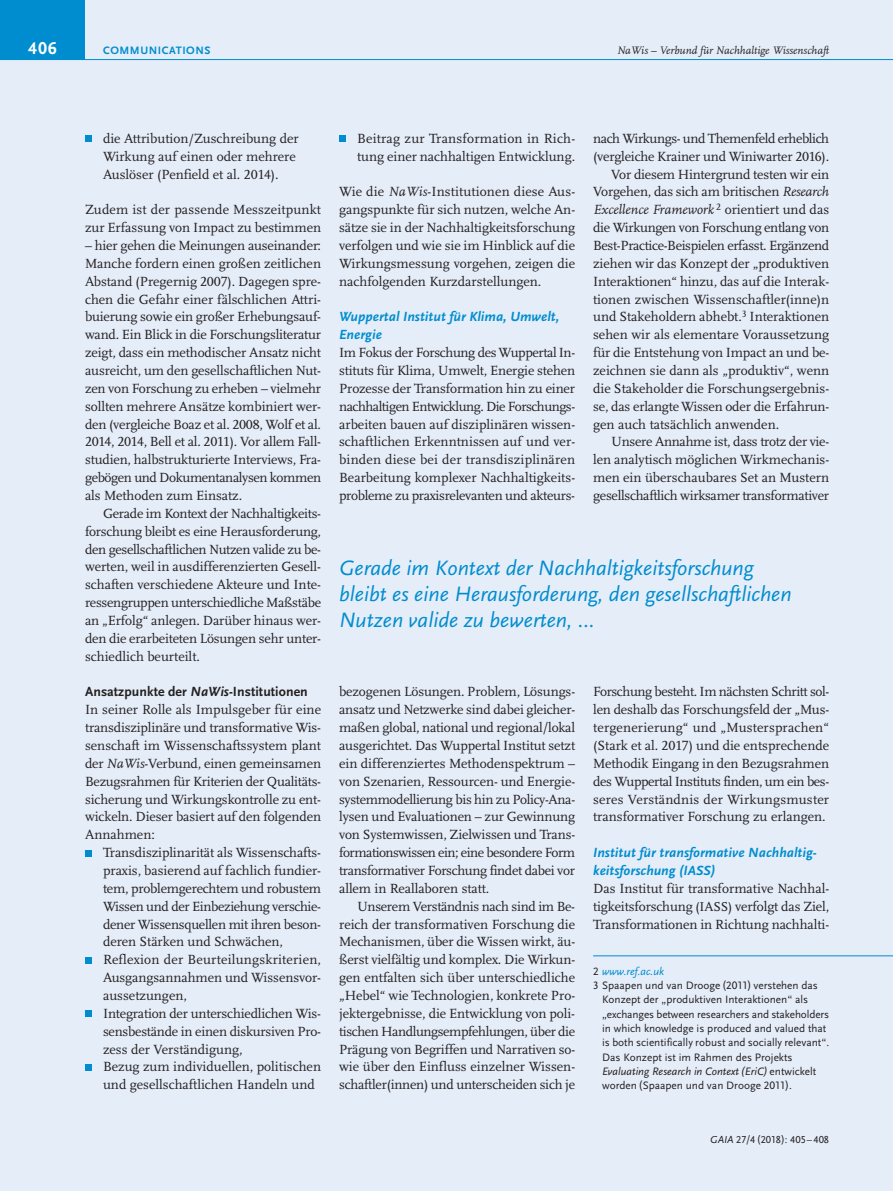
<style>
.page{position:relative;width:893px;height:1191px;background:#e5edf8}
.page>*{position:absolute;margin:0;border:0;box-sizing:border-box;transform-origin:0 0}
.t1{font:italic 21.75px/26.2px "Scala Sans LF";color:#008dcf}
.t2{font:700 17.85px "Scala Sans LF";color:#fff}
.t3{font:13.8px/17.9px "Scala LF";letter-spacing:-.005em;color:#231f20;text-align:justify}
.t4{font:italic 700 13.8px/17.9px "Scala Sans LF";letter-spacing:.005em;color:#008dcf}
.t5{font:13.8px "Scala LF";letter-spacing:-.025em;color:#231f20}
.t6{font:italic 13.8px "Scala LF";color:#231f20}
.t7{font:13.8px "Scala LF";letter-spacing:-.03em;color:#231f20}
.t8{font:700 13.8px "Scala Sans LF";letter-spacing:.005em;color:#231f20}
.t9{font:11.25px "Scala Sans LF";color:#231f20}
.t10{font:italic 11.25px "Scala Sans LF";color:#231f20}
.t11{font:italic 11.25px "Scala LF";color:#231f20}
.t12{font:700 11.25px "Scala Sans LF";letter-spacing:.05em;color:#008dcf}
.t13{font:italic 11.25px "Scala Sans LF";color:#008dcf}
.t14{font:10.5px "Scala Sans LF";color:#231f20}
.s1{font-style:italic}
.s2{font-style:normal}
.s3{font-size:13.5px}
.s4{font-style:normal;color:#231f20}
</style>
<div class="page">
<div style="left:0;top:0;width:85px;height:60px;background:#008dcf"></div>
<hr style="left:0;top:59px;width:893px;height:1px;background:#008dcf">
<svg style="left:339px;top:136px;width:6px;height:6px"></svg>
<svg style="left:85px;top:850px;width:6px;height:6px"></svg>
<svg style="left:85px;top:136px;width:6px;height:6px"></svg>
<svg style="left:85px;top:957px;width:6px;height:6px"></svg>
<div style="left:85px;top:1010px;width:6px;height:7px;background:#008dcf"></div>
<svg style="left:85px;top:1064px;width:6px;height:6px"></svg>
<hr style="left:593px;top:955px;width:300px;height:1px;background:#008dcf">
<p class="t2" style="left:28px;top:41px;width:30px">406</p>
<p class="t12" style="left:103px;top:45px;width:109px">COMMUNICATIONS</p>
<p class="t11" style="left:617px;top:45px;width:214px">NaWis – Verbund für Nachhaltige Wissenschaft</p>
<p class="t3" style="left:103px;top:131px;width:197px;text-align:left">die Attribution/Zuschreibung der<br>Wirkung auf einen oder mehrere<br>Auslöser (Penfield et al. 2014).</p>
<p class="t3" style="left:85px;top:202px;width:238px">Zudem ist der passende Messzeitpunkt zur Erfassung von Impact zu bestimmen</p>
<p class="t3" style="left:85px;top:238px;width:238px">– hier gehen die Meinungen auseinander:<br>Manche fordern einen großen zeitlichen Abstand (Pregernig 2007). Dagegen spre&shy;chen die Gefahr einer fälschlichen Attri&shy;buierung sowie ein großer Erhebungsauf&shy;wand. Ein Blick in die Forschungsliteratur zeigt, dass ein methodischer Ansatz nicht ausreicht, um den gesellschaftlichen Nut&shy;zen von Forschung zu erheben – vielmehr sollten mehrere Ansätze kombiniert wer&shy;den (vergleiche Boaz et al. 2008, Wolf et al.<br>2014, 2014, Bell et al. 2011). Vor allem Fall&shy;studien, halbstrukturierte Interviews, Fra - ge bögen und Dokumentanalysen kommen als Methoden zum Einsatz.</p>
<p class="t3" style="left:85px;top:505px;width:238px;text-indent:18px">Gerade im Kontext der Nachhaltigkeits&shy;forschung bleibt es eine Herausforderung, den gesellschaftlichen Nutzen valide zu be&shy;werten, weil in ausdifferenzierten Gesell&shy;schaften verschiedene Akteure und Inte - ressengruppen unterschiedliche Maßstäbe an „Erfolg“ anlegen. Darüber hinaus wer&shy;den die erarbeiteten Lösungen sehr unter&shy;schiedlich beurteilt.</p>
<p class="t8" style="left:85px;top:686px;width:224px">Ansatzpunkte der <span class="s1">NaWis</span>-Institutionen</p>
<p class="t3" style="left:85px;top:702px;width:238px">In seiner Rolle als Impulsgeber für eine transdisziplinäre und transformative Wis&shy;senschaft im Wissenschaftssystem plant der <span class="s1">NaWis</span>-Verbund, einen gemeinsamen Bezugsrahmen für Kriterien der Qualitäts&shy;sicherung und Wirkungskontrolle zu ent&shy;wickeln. Dieser basiert auf den folgenden Annahmen:</p>
<p class="t3" style="left:103px;top:845px;width:220px;text-align:left">Transdisziplinarität als Wissenschafts&shy;praxis, basierend auf fachlich fundier&shy;tem, problemgerechtem und robustem Wissen und der Einbeziehung verschie&shy;dener Wissensquellen mit ihren beson - deren Stärken und Schwächen, Reflexion der Beurteilungskriterien, Ausgangsannahmen und Wissensvor&shy;aussetzungen,<br>Integration der unterschiedlichen Wis&shy;sensbestände in einen diskursiven Pro&shy;zess der Verständigung,<br>Bezug zum individuellen, politischen und gesellschaftlichen Handeln und</p>
<p class="t3" style="left:357px;top:131px;width:220px">Beitrag zur Transformation in Rich&shy;tung einer nachhaltigen Entwicklung.</p>
<p class="t3" style="left:339px;top:184px;width:238px">Wie die <span class="s1">NaWis</span>-Institutionen diese Aus&shy;gangspunkte für sich nutzen, welche An&shy;sätze sie in der Nachhaltigkeitsforschung verfolgen und wie sie im Hinblick auf die Wirkungsmessung vorgehen, zeigen die nachfolgenden Kurzdarstellungen.</p>
<p class="t4" style="left:339px;top:309px;width:222px">Wuppertal Institut für Klima, Umwelt,<br>Energie</p>
<p class="t3" style="left:339px;top:345px;width:238px">Im Fokus der Forschung des Wuppertal In&shy;stituts für Klima, Umwelt, Energie stehen Prozesse der Transformation hin zu einer nachhaltigen Entwicklung. Die For schungs - arbeiten bauen auf disziplinären wissen&shy;schaftlichen Erkenntnissen auf und ver&shy;binden diese bei der transdisziplinären Be ar beitung komplexer Nachhaltigkeits&shy;probleme zu praxisrelevanten und akteurs -</p>
<p class="t7" style="left:593px;top:133px;width:238px">nach Wirkungs- und Themenfeld erheblich</p>
<p class="t3" style="left:593px;top:148px;width:238px">(vergleiche Krainer und Winiwarter 2016).</p>
<p class="t3" style="left:611px;top:166px;width:220px">Vor diesem Hintergrund testen wir ein</p>
<p class="t3" style="left:593px;top:184px;width:238px">Vorgehen, das sich am britischen <span class="s1">Research</span></p>
<p class="t6" style="left:593px;top:204px;width:238px">Excellence Framework <sup>2</sup> <span class="s2">orientiert und das</span></p>
<p class="t5" style="left:593px;top:222px;width:238px">die Wirkungen von Forschung entlang von</p>
<p class="t5" style="left:593px;top:240px;width:238px">Best-Practice-Beispielen erfasst. Ergänzend</p>
<p class="t3" style="left:593px;top:256px;width:238px">ziehen wir das Konzept der „produktiven</p>
<p class="t3" style="left:593px;top:273px;width:238px">Interaktionen“ hinzu, das auf die Interak -</p>
<p class="t3" style="left:593px;top:291px;width:238px">tionen zwischen Wissenschaftler(in ne)n</p>
<p class="t3" style="left:593px;top:309px;width:238px">und Stakeholdern abhebt.<sup>3</sup> Interakti onen</p>
<p class="t3" style="left:593px;top:327px;width:238px">sehen wir als elementare Voraussetzung</p>
<p class="t3" style="left:593px;top:345px;width:238px">für die Entstehung von Impact an und be-</p>
<p class="t3" style="left:593px;top:363px;width:238px">zeichnen sie dann als „produktiv“, wenn</p>
<p class="t3" style="left:593px;top:380px;width:238px">die Stakeholder die Forschungsergebnis -</p>
<p class="t3" style="left:593px;top:398px;width:238px">se, das erlangte Wissen oder die Erfahrun -</p>
<p class="t3" style="left:593px;top:416px;width:188px">gen auch tatsächlich anwenden.</p>
<p class="t3" style="left:611px;top:434px;width:220px">Unsere Annahme ist, dass trotz der vie-</p>
<p class="t3" style="left:593px;top:452px;width:238px">len analytisch möglichen Wirkmechanis-</p>
<p class="t3" style="left:593px;top:470px;width:237px">men ein überschaubares Set an Mustern</p>
<p class="t3" style="left:593px;top:488px;width:238px">gesellschaftlich wirksamer transformativer</p>
<h1 class="t1" style="left:339px;top:556px;width:454px">Gerade im Kontext der Nachhaltigkeitsforschung bleibt es eine Herausforderung, den gesellschaftlichen<br>Nutzen valide zu bewerten, …</h1>
<p class="t3" style="left:339px;top:684px;width:238px">bezogenen Lösungen. Problem, Lösungs&shy;ansatz und Netzwerke sind dabei gleicher - maßen global, national und regional/lokal ausgerich tet. Das Wuppertal Institut setzt ein differenziertes Methodenspektrum – von Szenarien, Res sourcen- und Energie&shy;systemmodellierung bis hin zu Policy-Ana&shy;lysen und Evaluationen – zur Gewinnung von Systemwissen, Zielwissen und Trans&shy;formationswissen ein; eine besondere Form transformativer Forschung findet dabei vor allem in Reallaboren statt.</p>
<p class="t3" style="left:339px;top:898px;width:238px;text-indent:18px">Unserem Verständnis nach sind im Be&shy;reich der transformativen Forschung die Mechanismen, über die Wissen wirkt, äu&shy;ßerst vielfältig und komplex. Die Wirkun&shy;gen entfalten sich über unterschiedliche „Hebel“ wie Technologien, konkrete Pro&shy;jektergebnisse, die Entwicklung von poli&shy;tischen Handlungsempfehlungen, über die Prägung von Begriffen und Narrativen so&shy;wie über den Einfluss einzelner Wissen&shy;schaftler(innen) und unterscheiden sich je</p>
<p class="t3" style="left:593px;top:684px;width:238px">Forschung besteht. Im nächsten Schritt sol - len deshalb das Forschungsfeld der „Mus - ter generierung“ und „Mustersprachen“ (Stark et al. 2017) und die entsprechende Methodik Eingang in den Bezugsrahmen des Wuppertal Instituts finden, um ein bes&shy;seres Verständnis der Wirkungsmuster transformativer Forschung zu erlangen.</p>
<p class="t4" style="left:593px;top:844px;width:225px">Institut für transformative Nachhaltig&shy;keitsforschung (IASS)</p>
<p class="t3" style="left:593px;top:880px;width:238px">Das Institut für transformative Nachhal&shy;tigkeitsforschung <span class="s3">(IASS)</span> verfolgt das Ziel, Transformationen in Richtung nachhalti-</p>
<p class="t13" style="left:593px;top:966px;width:72px"><span class="s4">2</span> www.ref.ac.uk</p>
<p class="t9" style="left:593px;top:981px;width:226px">3 Spaapen und van Drooge (2011) verstehen das</p>
<p class="t9" style="left:602px;top:995px;width:208px">Konzept der „produktiven Interaktionen“ als</p>
<p class="t9" style="left:602px;top:1009px;width:229px">„exchanges between researchers and stakeholders</p>
<p class="t9" style="left:602px;top:1023px;width:226px">in which knowledge is produced and valued that</p>
<p class="t9" style="left:602px;top:1038px;width:229px">is both scientifically robust and socially relevant“.</p>
<p class="t9" style="left:602px;top:1052px;width:192px">Das Konzept ist im Rahmen des Projekts</p>
<p class="t10" style="left:602px;top:1066px;width:216px">Evaluating Research in Context(EriC) <span class="s2">entwickelt</span></p>
<p class="t9" style="left:602px;top:1080px;width:191px">worden (Spaapen und van Drooge 2011).</p>
<p class="t14" style="left:710px;top:1135px;width:120px"><span class="s1">GAIA</span> 27/4(2018): 405– 408</p>
</div>
